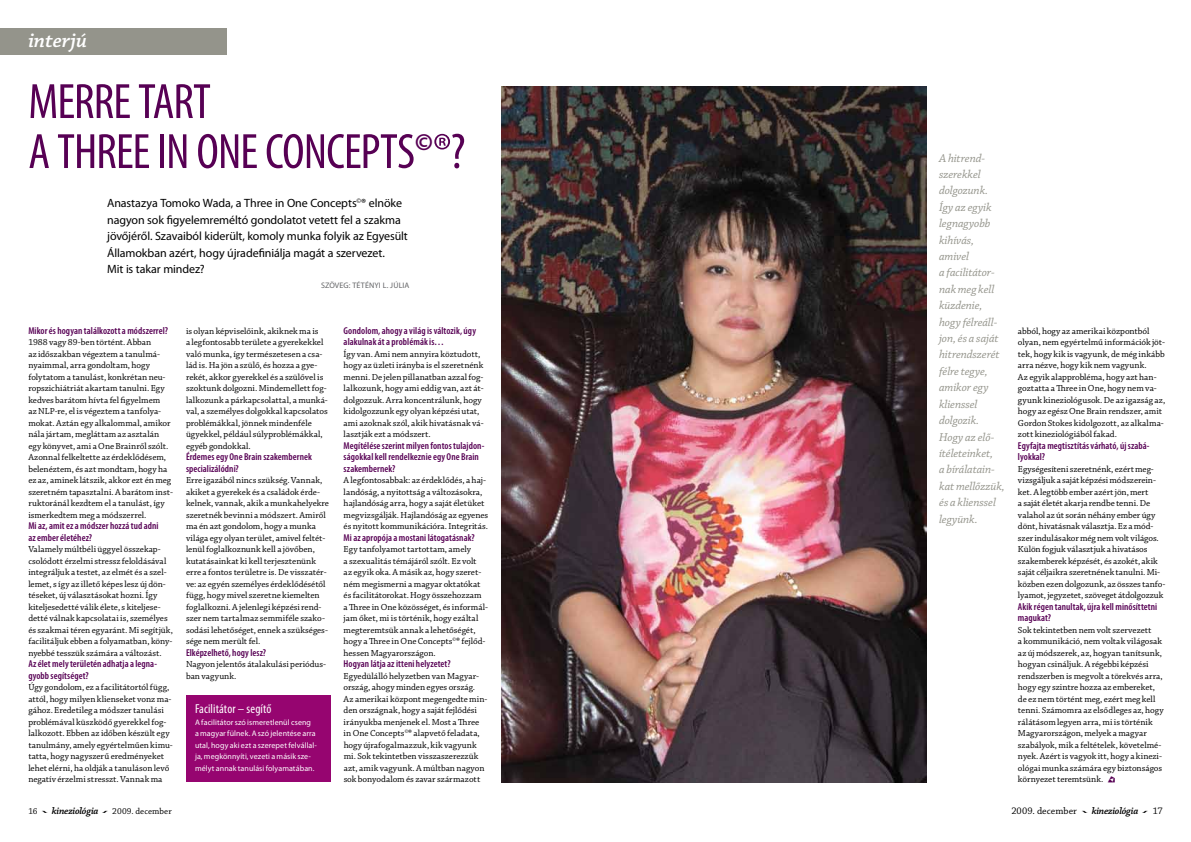
<style>
.page{position:relative;width:1191px;height:842px;background:#fff}
.page>*{position:absolute;margin:0;border:0;box-sizing:border-box;transform-origin:0 0}
.t1{font:condensed 50px/50px "Myriad Pro";letter-spacing:-.015em;color:#570054}
.t2{font:italic 600 21px "Chaparral Pro";letter-spacing:-.005em;color:#fff}
.t3{font:condensed 13px "Myriad Pro";letter-spacing:.01em;color:#fff}
.t4{font:italic 12px/16.4px "Chaparral Pro";letter-spacing:-.01em;color:#94948b}
.t5{font:12px/16.4px "Myriad Pro";letter-spacing:-.005em;color:#000}
.t6{font:600 condensed 10px/11.5px "Myriad Pro";letter-spacing:.005em;color:#570054}
.t7{font:10px "Chaparral Pro";letter-spacing:.005em;color:#000}
.t8{font:9.2px/11.5px "Chaparral Pro";color:#000}
.t9{font:9px "Chaparral Pro";letter-spacing:.01em;color:#000}
.t10{font:8px/11.5px "Myriad Pro";letter-spacing:.01em;color:#fff}
.t11{font:8px "Myriad Pro";letter-spacing:.02em;color:#636466}
.s1{font-family:"Myriad Pro"}
.s2{color:#570054}
.s3{font-weight:600;font-style:italic;font-size:10px}
.s4{font-size:9px}
.s5{font-weight:600;font-style:italic}
</style>
<div class="page">
<div style="left:0;top:28px;width:227px;height:27px;background:#94948b"></div>
<img style="left:501px;top:86px;width:425px;height:696px">
<div style="left:186px;top:695px;width:145px;height:87px;background:#960570"></div>
<h2 class="t2" style="left:28px;top:28px;width:60px">interjú</h2>
<h1 class="t1" style="left:28px;top:77px;width:438px">MERRE TART<br>A THREE IN ONE CONCEPTS<sup>©</sup>®?</h1>
<p class="t5" style="left:107px;top:195px;width:302px">Anastazya Tomoko Wada, a Three in One Concepts<sup>©</sup>® elnöke nagyon sok figyelemreméltó gondolatot vetett fel a szakma jövőjéről. Szavaiból kiderült, komoly munka folyik az Egyesült Államokban azért, hogy újradefiniálja magát a szervezet.<br>Mit is takar mindez?</p>
<p class="t11" style="left:321px;top:280px;width:89px">Szöveg: Tétényi L. Júlia</p>
<p class="t6" style="left:28px;top:324px;width:141px">Mikor és hogyan találkozott a módszerrel?</p>
<p class="t8" style="left:28px;top:337px;width:146px">1988 vagy 89-ben történt. Abban<br>az időszakban végeztem a tanulmá&shy;nyaimmal, arra gondoltam, hogy folytatom a tanulást, konkrétan neu&shy;ropszichiátriát akartam tanulni. Egy kedves barátom hívta fel figyelmem<br>az NLP-re, el is végeztem a tanfolya&shy;mokat. Aztán egy alkalommal, amikor nála jártam, megláttam az asztalán egy könyvet, ami a One Brainről szólt.<br>Azonnal felkeltette az érdeklődésem, belenéztem, és azt mondtam, hogy ha ez az, aminek látszik, akkor ezt én meg szeretném tapasztalni. A barátom inst&shy;ruktoránál kezdtem el a tanulást, így ismerkedtem meg a módszerrel.</p>
<p class="t6" style="left:28px;top:520px;width:132px">Mi az, amit ez a módszer hozzá tud adni az ember életéhez?</p>
<p class="t8" style="left:28px;top:544px;width:146px">Valamely múltbéli üggyel összekap&shy;csolódott érzelmi stressz feloldásával integráljuk a testet, az elmét és a szel&shy;lemet, s így az illető képes lesz új dön&shy;téseket, új választásokat hozni. Így kiteljesedetté válik élete, s kiteljese&shy;detté válnak kapcsolatai is, személyes és szakmai téren egyaránt. Mi segítjük, facilitáljuk ebben a folyamatban, kön - nyebbé tesszük számára a változást.</p>
<p class="t6" style="left:28px;top:658px;width:130px">Az élet mely területén adhatja a legna&shy;gyobb segítséget?</p>
<p class="t8" style="left:28px;top:682px;width:146px">Úgy gondolom, ez a facilitátortól függ, attól, hogy milyen klienseket vonz ma&shy;gához. Eredetileg a módszer tanulási problémával küszködő gyerekkel fog&shy;lalkozott. Ebben az időben készült egy tanulmány, amely egyértelműen kimu&shy;tatta, hogy nagyszerű eredményeket lehet elérni, ha oldják a tanuláson levő negatív érzelmi stresszt. Vannak ma</p>
<p class="t8" style="left:186px;top:325px;width:143px">is olyan képviselőink, akiknek ma is<br>a legfontosabb területe a gyerekekkel való munka, így természetesen a csa&shy;lád is. Ha jön a szülő, és hozza a gye&shy;rekét, akkor gyerekkel és a szülővel is szoktunk dolgozni. Mindemellett fog&shy;lalkozunk a párkapcsolattal, a munká&shy;val, a személyes dolgokkal kapcsolatos problémákkal, jönnek mindenféle ügyekkel, például súlyproblémákkal, egyéb gondokkal.</p>
<p class="t6" style="left:186px;top:451px;width:127px">Érdemes egy One Brain szakembernek specializálódni?</p>
<p class="t8" style="left:186px;top:475px;width:145px">Erre igazából nincs szükség. Vannak, akiket a gyerekek és a családok érde&shy;kelnek, vannak, akik a munkahelyekre szeretnék bevinni a módszert. Amiről ma én azt gondolom, hogy a munka világa egy olyan terület, amivel feltét&shy;lenül foglalkoznunk kell a jövőben, kutatásainkat ki kell terjesztenünk erre a fontos területre is. De visszatér&shy;ve: az egyén személyes érdeklődésétől függ, hogy mivel szeretne kiemelten foglalkozni. A jelenlegi képzési rend&shy;szer nem tartalmaz semmiféle szako&shy;sodási lehetőséget, ennek a szükséges&shy;sége nem merült fel.</p>
<p class="t6" style="left:186px;top:646px;width:82px">Elképzelhető, hogy lesz?</p>
<p class="t8" style="left:186px;top:659px;width:142px">Nagyon jelentős átalakulási periódus&shy;ban vagyunk.</p>
<h3 class="t3" style="left:195px;top:702px;width:78px">FACILITÁTOR – SEGÍTŐ</h3>
<p class="t10" style="left:195px;top:716px;width:123px">A facilitátor szó ismeretlenül cseng<br>a magyar fülnek. A szó jelentése arra utal, hogy aki ezt a szerepet felvállal&shy;ja, megkönnyíti, vezeti a másik sze&shy;mélyt annak tanulási folyamatában.</p>
<p class="t6" style="left:344px;top:324px;width:134px">Gondolom, ahogy a világ is változik, úgy alakulnak át a problémák is…</p>
<p class="t8" style="left:344px;top:348px;width:142px">Így van. Ami nem annyira köztudott, hogy az üzleti irányba is el szeretnénk menni. De jelen pillanatban azzal fog&shy;lalkozunk, hogy ami eddig van, azt át&shy;dolgozzuk. Arra koncentrálunk, hogy kidolgozzunk egy olyan képzési utat, ami azoknak szól, akik hivatásnak vá&shy;lasztják ezt a módszert.</p>
<p class="t6" style="left:344px;top:439px;width:142px">Megítélése szerint milyen fontos tulajdon&shy;ságokkal kell rendelkeznie egy One Brain szakembernek?</p>
<p class="t8" style="left:344px;top:475px;width:146px">A legfontosabbak: az érdeklődés, a haj&shy;landóság, a nyitottság a változásokra, hajlandóság arra, hogy a saját életüket megvizsgálják. Hajlandóság az egyenes és nyitott kommunikációra. Integritás.</p>
<p class="t6" style="left:344px;top:531px;width:132px">Mi az apropója a mostani látogatásnak?</p>
<p class="t8" style="left:344px;top:544px;width:146px">Egy tanfolyamot tartottam, amely<br>a szexualitás témájáról szólt. Ez volt<br>az egyik oka. A másik az, hogy szeret&shy;ném megismerni a magyar oktatókat és facilitátorokat. Hogy összehozzam a Three in One közösséget, és informál&shy;jam őket, mi is történik, hogy ezáltal megteremtsük annak a lehetőségét, hogy a Three in One Concepts<sup>©</sup><span class="s1">®</span> fejlőd&shy;hessen Magyarországon.</p>
<p class="t6" style="left:344px;top:658px;width:108px">Hogyan látja az itteni helyzetet?</p>
<p class="t8" style="left:344px;top:670px;width:145px">Egyedülálló helyzetben van Magyar&shy;ország, ahogy minden egyes ország.<br>Az amerikai központ megengedte min&shy;den országnak, hogy a saját fejlődési irányukba menjenek el. Most a Three in One Concepts<sup>©</sup><span class="s1">®</span> alapvető feladata, hogy újrafogalmazzuk, kik vagyunk mi. Sok tekintetben visszaszerezzük azt, amik vagyunk. A múltban nagyon sok bonyodalom és zavar származott</p>
<p class="t4" style="left:939px;top:150px;width:67px">A hitrend&shy;szerekkel dolgozunk.<br>Így az egyik legnagyobb kihívás, amivel<br>a facilitátor&shy;nak meg kell küzdenie, hogy félreáll&shy;jon, és a saját hitrendszerét félre tegye, amikor egy klienssel dolgozik.<br>Hogy az elő&shy;ítéleteinket,<br>a bírálatain&shy;kat mellőzzük, és a klienssel legyünk.</p>
<p class="t8" style="left:1018px;top:325px;width:149px">abból, hogy az amerikai központból olyan, nem egyértelmű információk jöt&shy;tek, hogy kik is vagyunk, de még inkább arra nézve, hogy kik nem vagyunk.<br>Az egyik alapprobléma, hogy azt han&shy;goztatta a Three in One, hogy nem va&shy;gyunk kineziológusok. De az igazság az, hogy az egész One Brain rendszer, amit Gordon Stokes kidolgozott, az alkalma&shy;zott kineziológiából fakad.</p>
<p class="t6" style="left:1018px;top:439px;width:133px">Egyfajta megtisztítás várható, új szabá&shy;lyokkal?</p>
<p class="t8" style="left:1018px;top:463px;width:149px">Egységesíteni szeretnénk, ezért meg&shy;vizsgáljuk a saját képzési módszerein&shy;ket. A legtöbb ember azért jön, mert<br>a saját életét akarja rendbe tenni. De valahol az út során néhány ember úgy dönt, hivatásnak választja. Ez a mód&shy;szer indulásakor még nem volt világos.<br>Külön fogjuk választjuk a hivatásos szakemberek képzését, és azokét, akik saját céljaikra szeretnének tanulni. Mi&shy;közben ezen dolgozunk, az összes tanfo&shy;lyamot, jegyzetet, szöveget átdolgozzuk</p>
<p class="t6" style="left:1018px;top:600px;width:141px">Akik régen tanultak, újra kell minősíttetni magukat?</p>
<p class="t8" style="left:1018px;top:624px;width:147px">Sok tekintetben nem volt szervezett<br>a kommunikáció, nem voltak világosak az új módszerek, az, hogyan tanítsunk, hogyan csináljuk. A régebbi képzési rendszerben is megvolt a törekvés arra, hogy egy szintre hozza az embereket, de ez nem történt meg, ezért meg kell tenni. Számomra az elsődleges az, hogy rálátásom legyen arra, mi is történik Magyarországon, melyek a magyar szabályok, mik a feltételek, követelmé&shy;nyek. Azért is vagyok itt, hogy a kinezi&shy;ológai munka számára egy biztonságos környezet teremtsünk. <span class="s2">6</span></p>
<p class="t9" style="left:28px;top:806px;width:145px">16 r <span class="s3">kineziológia</span> s 2009. december</p>
<p class="t7" style="left:1011px;top:805px;width:153px">2009. december <span class="s4">r</span> <span class="s5">kineziológia</span> <span class="s4">s</span> 17</p>
</div>
